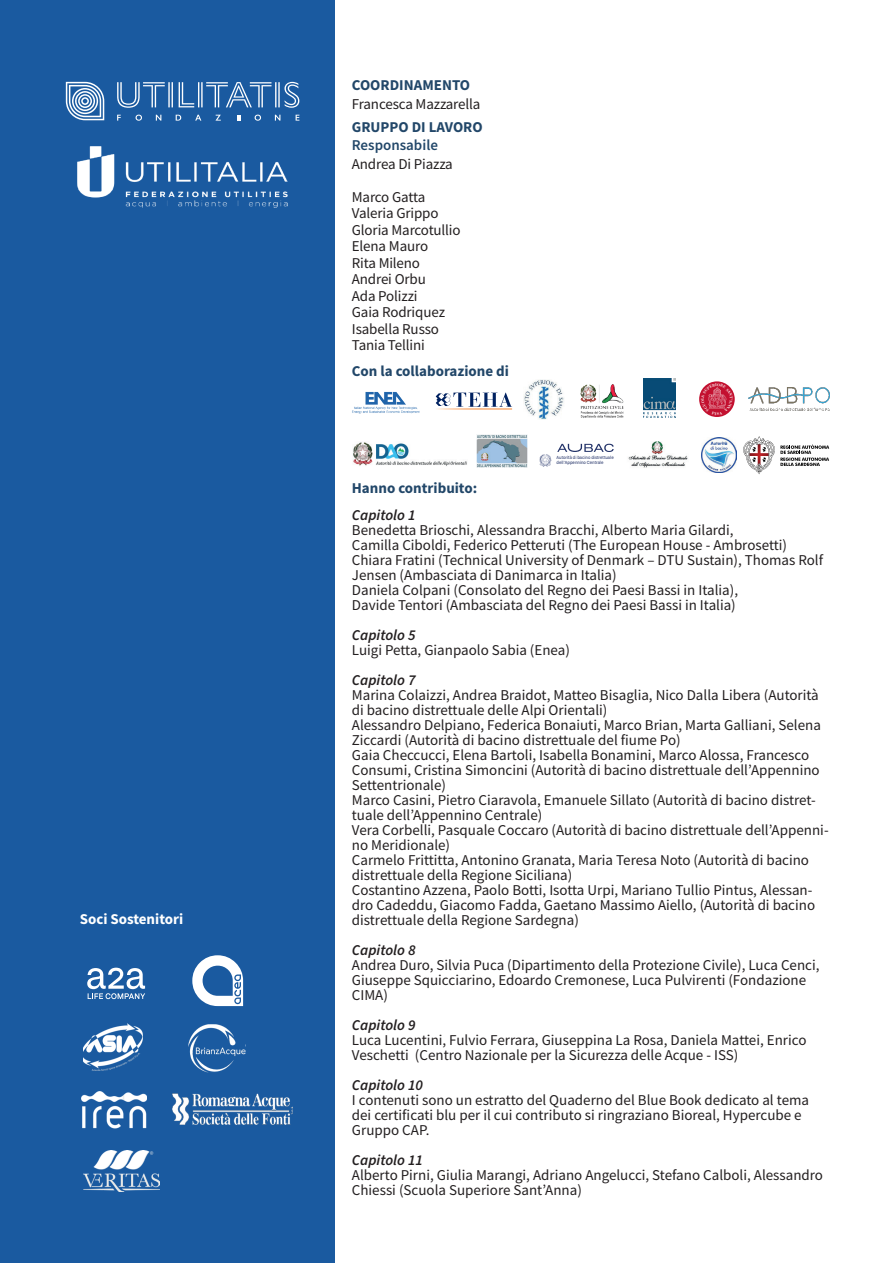
<style>
.page{position:relative;width:893px;height:1263px;background:#fff}
.page>*{position:absolute;margin:0;border:0;box-sizing:border-box;transform-origin:0 0}
.t1{font:15px/15px "Source Sans Pro";color:#231f20}
.t2{font:700 15px "Source Sans Pro";color:#224769}
.t3{font:italic 600 15px "Source Sans Pro";color:#231f20}
.t4{font:700 15px "Source Sans Pro";color:#fff}
.t5{font:600 15px "Source Sans Pro";color:#224769}
.t6{font:6.15px "Bodoni BE Regular SC";color:#fff}
.t7{font:4.35px/4.8px "TRY Grtsk Exa";color:#223268}
</style>
<div class="page">
<div style="left:0;top:0;width:334px;height:1263px;background:#1a5aa0"></div>
<img style="left:189px;top:1024px;width:57px;height:48px">
<img style="left:84px;top:1024px;width:58px;height:46px">
<img style="left:82px;top:1092px;width:64px;height:37px">
<img style="left:172px;top:1094px;width:120px;height:31px">
<svg style="left:117px;top:82px;width:48px;height:26px"></svg>
<hr style="left:168px;top:82px;width:2px;height:25px;background:#fff">
<svg style="left:172px;top:82px;width:1px;height:25px"></svg>
<svg style="left:179px;top:82px;width:20px;height:25px"></svg>
<hr style="left:201px;top:82px;width:2px;height:25px;background:#fff">
<svg style="left:206px;top:82px;width:70px;height:25px"></svg>
<hr style="left:278px;top:82px;width:2px;height:25px;background:#fff">
<svg style="left:284px;top:82px;width:15px;height:26px"></svg>
<svg style="left:66px;top:82px;width:38px;height:38px"></svg>
<svg style="left:117px;top:115px;width:4px;height:6px"></svg>
<svg style="left:136px;top:115px;width:6px;height:6px"></svg>
<svg style="left:156px;top:115px;width:5px;height:6px"></svg>
<svg style="left:176px;top:115px;width:5px;height:6px"></svg>
<svg style="left:195px;top:115px;width:6px;height:6px"></svg>
<svg style="left:215px;top:115px;width:6px;height:6px"></svg>
<svg style="left:237px;top:115px;width:3px;height:6px"></svg>
<svg style="left:255px;top:115px;width:6px;height:6px"></svg>
<svg style="left:275px;top:115px;width:5px;height:6px"></svg>
<svg style="left:296px;top:115px;width:3px;height:6px"></svg>
<img style="left:78px;top:147px;width:209px;height:61px">
<svg style="left:87px;top:968px;width:58px;height:31px"></svg>
<svg style="left:192px;top:955px;width:51px;height:51px"></svg>
<img style="left:84px;top:1151px;width:75px;height:40px">
<img style="left:352px;top:392px;width:68px;height:21px">
<img style="left:477px;top:435px;width:51px;height:33px">
<svg style="left:557px;top:444px;width:57px;height:8px"></svg>
<svg style="left:539px;top:454px;width:12px;height:13px"></svg>
<img style="left:628px;top:441px;width:60px;height:27px">
<img style="left:701px;top:438px;width:36px;height:35px">
<img style="left:523px;top:379px;width:41px;height:40px">
<img style="left:580px;top:384px;width:44px;height:34px">
<img style="left:748px;top:388px;width:81px;height:22px">
<svg style="left:699px;top:381px;width:36px;height:36px"></svg>
<svg style="left:436px;top:393px;width:76px;height:14px"></svg>
<img style="left:644px;top:378px;width:31px;height:39px">
<img style="left:353px;top:442px;width:114px;height:24px">
<svg style="left:743px;top:436px;width:86px;height:38px"></svg>
<svg style="left:701px;top:383px;width:32px;height:32px"></svg>
<p class="t4" style="left:80px;top:909px;width:105px">Soci Sostenitori</p>
<p class="t2" style="left:352px;top:75px;width:120px">COORDINAMENTO</p>
<p class="t1" style="left:352px;top:96px;width:130px">Francesca Mazzarella</p>
<p class="t2" style="left:352px;top:117px;width:132px">GRUPPO DI LAVORO</p>
<p class="t5" style="left:352px;top:136px;width:88px">Responsabile</p>
<p class="t1" style="left:352px;top:156px;width:102px">Andrea Di Piazza</p>
<p class="t1" style="left:352px;top:188px;width:110px;line-height:16.5px">Marco Gatta<br>Valeria Grippo<br>Gloria Marcotullio<br>Elena Mauro<br>Rita Mileno<br>Andrei Orbu<br>Ada Polizzi<br>Gaia Rodriquez<br>Isabella Russo<br>Tania Tellini</p>
<p class="t2" style="left:352px;top:360px;width:159px">Con la collaborazione di</p>
<p class="t7" style="left:557px;top:455px;width:59px">Autorità di bacino distrettuale dell’Appennino Centrale</p>
<p class="t6" style="left:698px;top:400px;width:4px;rotate:-90deg">l</p>
<p class="t2" style="left:352px;top:478px;width:127px">Hanno contribuito:</p>
<p class="t3" style="left:352px;top:505px;width:65px">Capitolo 1</p>
<p class="t1" style="left:352px;top:522px;width:473px">Benedetta Brioschi, Alessandra Bracchi, Alberto Maria Gilardi,<br>Camilla Ciboldi, Federico Petteruti (The European House - Ambrosetti)<br>Chiara Fratini (Technical University of Denmark – DTU Sustain), Thomas Rolf Jensen (Ambasciata di Danimarca in Italia)<br>Daniela Colpani (Consolato del Regno dei Paesi Bassi in Italia),<br>Davide Tentori (Ambasciata del Regno dei Paesi Bassi in Italia)</p>
<p class="t3" style="left:352px;top:625px;width:65px">Capitolo 5</p>
<p class="t1" style="left:352px;top:642px;width:220px">Luigi Petta, Gianpaolo Sabia (Enea)</p>
<p class="t3" style="left:352px;top:670px;width:65px">Capitolo 7</p>
<p class="t1" style="left:352px;top:687px;width:478px">Marina Colaizzi, Andrea Braidot, Matteo Bisaglia, Nico Dalla Libera (Autorità di bacino distrettuale delle Alpi Orientali)<br>Alessandro Delpiano, Federica Bonaiuti, Marco Brian, Marta Galliani, Selena Ziccardi (Autorità di bacino distrettuale del fiume Po)<br>Gaia Checcucci, Elena Bartoli, Isabella Bonamini, Marco Alossa, Francesco Consumi, Cristina Simoncini (Autorità di bacino distrettuale dell’Appennino Settentrionale)<br>Marco Casini, Pietro Ciaravola, Emanuele Sillato (Autorità di bacino distret&shy;tuale dell’Appennino Centrale)<br>Vera Corbelli, Pasquale Coccaro (Autorità di bacino distrettuale dell’Appenni&shy;no Meridionale)<br>Carmelo Frittitta, Antonino Granata, Maria Teresa Noto (Autorità di bacino distrettuale della Regione Siciliana)<br>Costantino Azzena, Paolo Botti, Isotta Urpi, Mariano Tullio Pintus, Alessan&shy;dro Cadeddu, Giacomo Fadda, Gaetano Massimo Aiello, (Autorità di bacino distrettuale della Regione Sardegna)</p>
<p class="t3" style="left:352px;top:940px;width:65px">Capitolo 8</p>
<p class="t1" style="left:352px;top:957px;width:469px">Andrea Duro, Silvia Puca (Dipartimento della Protezione Civile), Luca Cenci,<br>Giuseppe Squicciarino, Edoardo Cremonese, Luca Pulvirenti (Fondazione<br>CIMA)</p>
<p class="t3" style="left:352px;top:1015px;width:65px">Capitolo 9</p>
<p class="t1" style="left:352px;top:1032px;width:456px">Luca Lucentini, Fulvio Ferrara, Giuseppina La Rosa, Daniela Mattei, Enrico<br>Veschetti (Centro Nazionale per la Sicurezza delle Acque - ISS)</p>
<p class="t3" style="left:352px;top:1075px;width:73px">Capitolo 10</p>
<p class="t1" style="left:352px;top:1092px;width:459px">I contenuti sono un estratto del Quaderno del Blue Book dedicato al tema dei certificati blu per il cui contributo si ringraziano Bioreal, Hypercube e<br>Gruppo CAP.</p>
<p class="t3" style="left:352px;top:1150px;width:73px">Capitolo 11</p>
<p class="t1" style="left:352px;top:1167px;width:473px">Alberto Pirni, Giulia Marangi, Adriano Angelucci, Stefano Calboli, Alessandro<br>Chiessi (Scuola Superiore Sant’Anna)</p>
</div>
